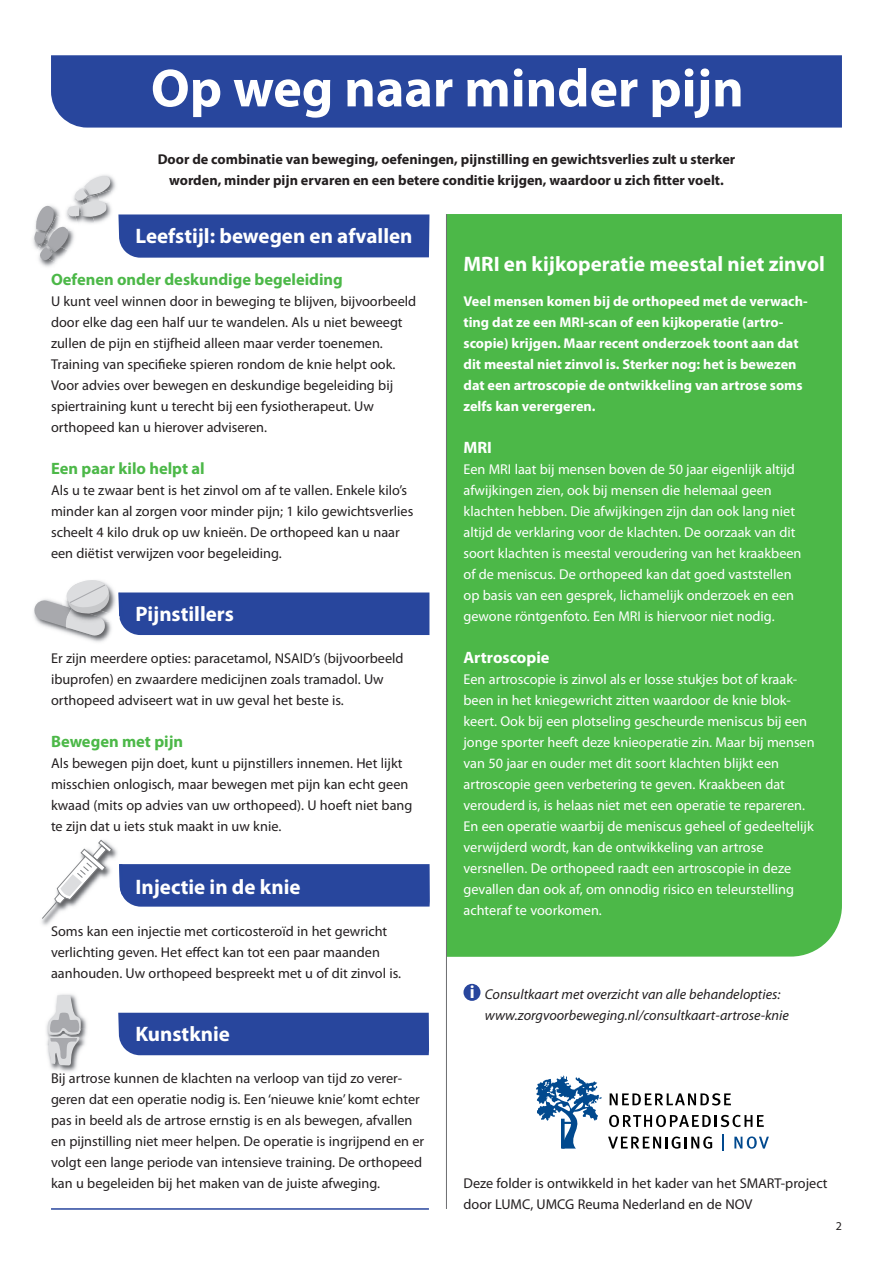
<style>
.page{position:relative;width:893px;height:1263px;background:#fff}
.page>*{position:absolute;margin:0;border:0;box-sizing:border-box;transform-origin:0 0}
.t1{font:700 54px "Myriad Pro";color:#fff}
.t2{font:700 21px "Myriad Pro";color:#fff}
.t3{font:700 18px "Myriad Pro";color:#fff}
.t4{font:700 16.5px "Myriad Pro";color:#4cb848}
.t5{font:700 16.5px "Myriad Pro";color:#fff}
.t6{font:14.25px/21px "Myriad Pro";color:#231f20}
.t7{font:14.25px/21px "Myriad Pro";color:#fff}
.t8{font:700 14.25px/21px "Myriad Pro";color:#fff}
.t9{font:700 14.25px/21px "Myriad Pro";color:#231f20;text-align:center}
.t10{font:italic 14.25px/21px "Myriad Pro";color:#231f20}
.t11{font:12px "Myriad Pro";color:#231f20}
</style>
<div class="page">
<div style="left:118px;top:1013px;width:311px;height:42px;background:#28469d"></div>
<div style="left:123px;top:864px;width:307px;height:43px;background:#28469d"></div>
<img style="left:80px;top:623px;width:32px;height:19px">
<img style="left:110px;top:586px;width:6px;height:27px">
<div style="left:118px;top:592px;width:311px;height:43px;background:#28469d"></div>
<svg style="left:34px;top:580px;width:76px;height:57px"></svg>
<img style="left:39px;top:261px;width:14px;height:6px">
<img style="left:48px;top:261px;width:9px;height:4px">
<img style="left:100px;top:175px;width:16px;height:15px">
<svg style="left:34px;top:176px;width:77px;height:85px"></svg>
<img style="left:41px;top:847px;width:82px;height:79px">
<img style="left:119px;top:864px;width:4px;height:32px">
<svg style="left:42px;top:839px;width:71px;height:80px"></svg>
<img style="left:46px;top:994px;width:41px;height:78px">
<img style="left:46px;top:1029px;width:41px;height:16px">
<svg style="left:47px;top:995px;width:34px;height:70px"></svg>
<div style="left:51px;top:55px;width:791px;height:73px;background:#28469d"></div>
<div style="left:447px;top:214px;width:395px;height:743px;background:#4cb848"></div>
<svg style="left:536px;top:1075px;width:66px;height:73px"></svg>
<svg style="left:610px;top:1093px;width:121px;height:12px"></svg>
<svg style="left:609px;top:1115px;width:155px;height:12px"></svg>
<svg style="left:608px;top:1136px;width:104px;height:13px"></svg>
<svg style="left:722px;top:1135px;width:2px;height:16px"></svg>
<svg style="left:734px;top:1136px;width:35px;height:13px"></svg>
<hr style="left:446px;top:214px;width:1px;height:995px;background:#6c6d70">
<div style="left:463px;top:984px;width:17px;height:17px;background:#28469d;border-radius:50%"></div>
<div style="left:118px;top:214px;width:311px;height:44px;background:#28469d"></div>
<hr style="left:51px;top:1208px;width:378px;height:2px;background:#28469d">
<h1 class="t1" style="left:151px;top:68px;width:594px">Op weg naar minder pijn</h1>
<p class="t9" style="left:158px;top:150px;width:579px">Door de combinatie van beweging, oefeningen, pijnstilling en gewichtsverlies zult u sterker worden, minder pijn ervaren en een betere conditie krijgen, waardoor u zich fitter voelt.</p>
<h2 class="t2" style="left:135px;top:228px;width:279px">Leefstijl: bewegen en afvallen</h2>
<p class="t4" style="left:51px;top:273px;width:293px">Oefenen onder deskundige begeleiding</p>
<p class="t6" style="left:51px;top:292px;width:367px">U kunt veel winnen door in beweging te blijven, bijvoorbeeld door elke dag een half uur te wandelen. Als u niet beweegt zullen de pijn en stijfheid alleen maar verder toenemen.<br>Training van specifieke spieren rondom de knie helpt ook.<br>Voor advies over bewegen en deskundige begeleiding bij spiertraining kunt u terecht bij een fysiotherapeut. Uw orthopeed kan u hierover adviseren.</p>
<p class="t4" style="left:51px;top:462px;width:155px">Een paar kilo helpt al</p>
<p class="t6" style="left:51px;top:481px;width:364px">Als u te zwaar bent is het zinvol om af te vallen. Enkele kilo’s minder kan al zorgen voor minder pijn; 1 kilo gewichtsverlies scheelt 4 kilo druk op uw knieën. De orthopeed kan u naar een diëtist verwijzen voor begeleiding.</p>
<h2 class="t2" style="left:135px;top:606px;width:100px">Pijnstillers</h2>
<p class="t6" style="left:51px;top:649px;width:354px">Er zijn meerdere opties: paracetamol, NSAID’s (bijvoorbeeld ibuprofen) en zwaardere medicijnen zoals tramadol. Uw orthopeed adviseert wat in uw geval het beste is.</p>
<p class="t4" style="left:51px;top:735px;width:134px">Bewegen met pijn</p>
<p class="t6" style="left:51px;top:754px;width:363px">Als bewegen pijn doet, kunt u pijnstillers innemen. Het lijkt misschien onlogisch, maar bewegen met pijn kan echt geen kwaad (mits op advies van uw orthopeed). U hoeft niet bang te zijn dat u iets stuk maakt in uw knie.</p>
<h2 class="t2" style="left:135px;top:879px;width:167px">Injectie in de knie</h2>
<p class="t6" style="left:51px;top:922px;width:352px">Soms kan een injectie met corticosteroïd in het gewricht verlichting geven. Het effect kan tot een paar maanden aanhouden. Uw orthopeed bespreekt met u of dit zinvol is.</p>
<h2 class="t2" style="left:135px;top:1026px;width:96px">Kunstknie</h2>
<p class="t6" style="left:51px;top:1069px;width:375px">Bij artrose kunnen de klachten na verloop van tijd zo verer&shy;geren dat een operatie nodig is. Een ‘nieuwe knie’ komt echter pas in beeld als de artrose ernstig is en als bewegen, afvallen en pijnstilling niet meer helpen. De operatie is ingrijpend en er volgt een lange periode van intensieve training. De orthopeed kan u begeleiden bij het maken van de juiste afweging.</p>
<h2 class="t2" style="left:463px;top:256px;width:363px">MRI en kijkoperatie meestal niet zinvol</h2>
<p class="t8" style="left:463px;top:292px;width:346px">Veel mensen komen bij de orthopeed met de verwach&shy;ting dat ze een MRI-scan of een kijkoperatie (artro&shy;scopie) krijgen. Maar recent onderzoek toont aan dat dit meestal niet zinvol is. Sterker nog: het is bewezen dat een artroscopie de ontwikkeling van artrose soms zelfs kan verergeren.</p>
<p class="t5" style="left:463px;top:441px;width:30px">MRI</p>
<p class="t7" style="left:463px;top:460px;width:340px">Een MRI laat bij mensen boven de 50 jaar eigenlijk altijd afwijkingen zien, ook bij mensen die helemaal geen klachten hebben. Die afwijkingen zijn dan ook lang niet altijd de verklaring voor de klachten. De oorzaak van dit soort klachten is meestal veroudering van het kraakbeen of de meniscus. De orthopeed kan dat goed vaststellen op basis van een gesprek, lichamelijk onderzoek en een gewone röntgenfoto. Een MRI is hiervoor niet nodig.</p>
<p class="t5" style="left:463px;top:651px;width:88px">Artroscopie</p>
<p class="t7" style="left:463px;top:670px;width:353px">Een artroscopie is zinvol als er losse stukjes bot of kraak&shy;been in het kniegewricht zitten waardoor de knie blok&shy;keert. Ook bij een plotseling gescheurde meniscus bij een jonge sporter heeft deze knieoperatie zin. Maar bij mensen van 50 jaar en ouder met dit soort klachten blijkt een artroscopie geen verbetering te geven. Kraakbeen dat verouderd is, is helaas niet met een operatie te repareren.<br>En een operatie waarbij de meniscus geheel of gedeeltelijk verwijderd wordt, kan de ontwikkeling van artrose versnellen. De orthopeed raadt een artroscopie in deze gevallen dan ook af, om onnodig risico en teleurstelling achteraf te voorkomen.</p>
<p class="t3" style="left:470px;top:985px;width:6px">i</p>
<p class="t10" style="left:485px;top:985px;width:306px">Consultkaart met overzicht van alle behandelopties: www.zorgvoorbeweging.nl/consultkaart-artrose-knie</p>
<p class="t6" style="left:463px;top:1174px;width:366px">Deze folder is ontwikkeld in het kader van het SMART-project door LUMC, UMCG Reuma Nederland en de NOV</p>
<p class="t11" style="left:836px;top:1221px;width:8px">2</p>
</div>
